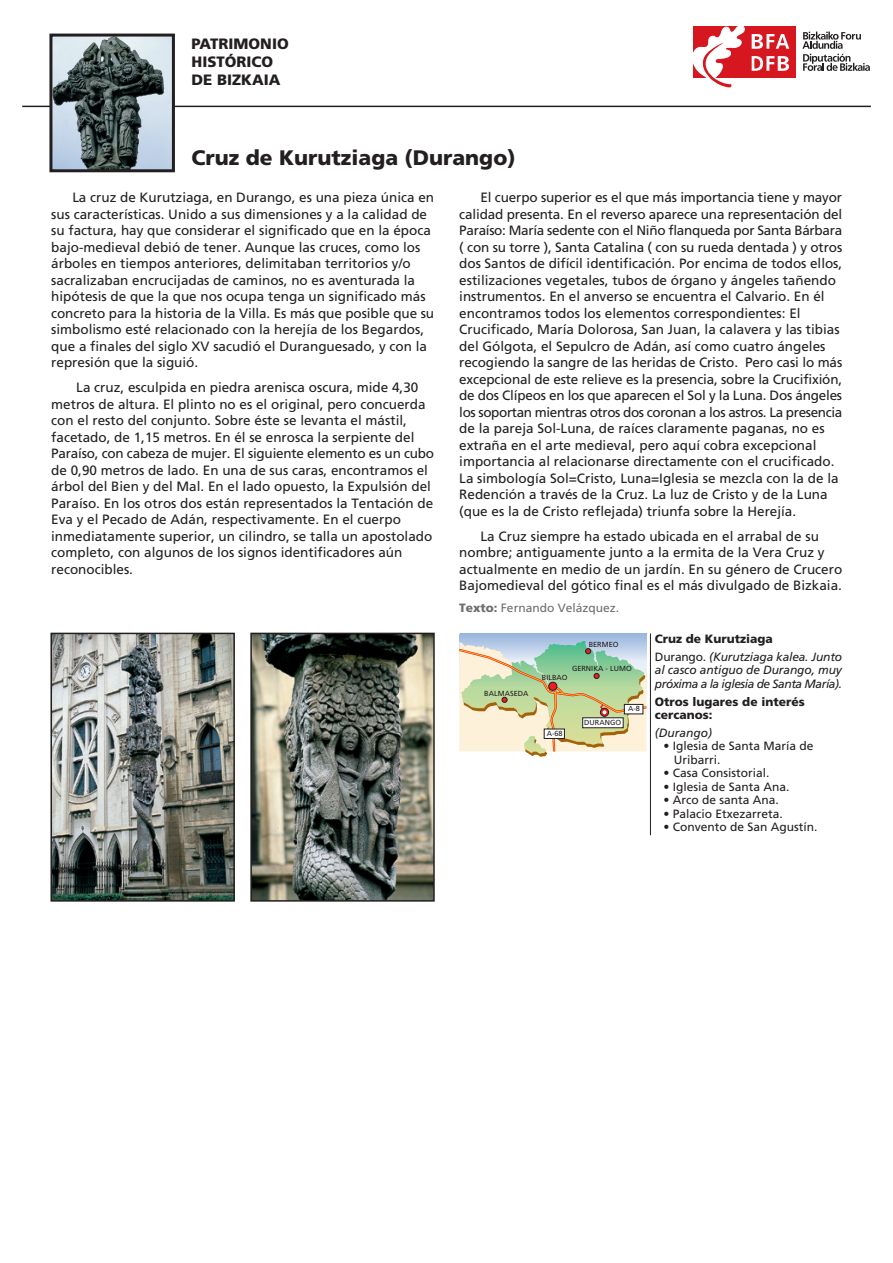
<style>
.page{position:relative;width:893px;height:1263px;background:#fff}
.page>*{position:absolute;margin:0;border:0;box-sizing:border-box;transform-origin:0 0}
.t1{font:900 21px "Frutiger";color:#231f20}
.t2{font:900 15px/18px "Frutiger";color:#231f20}
.t3{font:13.5px/16.5px "Frutiger";color:#231f20}
.t4{font:12px/13.5px "Frutiger";color:#231f20}
.t5{font:italic 12px/13.5px "Frutiger";letter-spacing:-.035em;color:#231f20}
.t6{font:italic 12px/17.7px "Frutiger";letter-spacing:-.015em;color:#231f20}
.t7{font:900 12px/13.5px "Frutiger";color:#231f20}
.t8{font:12px "Frutiger";color:#6c6d70}
.t9{font:7.35px "Frutiger";color:#231f20}
.s1{font-weight:900}
.s2{font-weight:900;font-style:normal}
.s3{font-style:normal}
</style>
<div class="page">
<div style="left:693px;top:27px;width:103px;height:51px;background:#d7171f"></div>
<svg style="left:693px;top:27px;width:52px;height:60px"></svg>
<svg style="left:802px;top:32px;width:68px;height:39px"></svg>
<svg style="left:752px;top:34px;width:37px;height:15px"></svg>
<svg style="left:752px;top:56px;width:37px;height:15px"></svg>
<hr style="left:22px;top:106px;width:849px;height:1px;background:#231f20">
<img style="left:53px;top:38px;width:118px;height:130px">
<div style="left:49px;top:34px;width:126px;height:138px;border:3px solid #231f20"></div>
<img style="left:53px;top:636px;width:179px;height:263px">
<div style="left:50px;top:633px;width:185px;height:269px;border:2px solid #231f20"></div>
<hr style="left:460px;top:633px;width:186px;height:1px;background:#95b5dc">
<div style="left:460px;top:634px;width:186px;height:27px;background:#a1bce0"></div>
<svg style="left:459px;top:640px;width:188px;height:117px;background:#cdd6b4"></svg>
<hr style="left:650px;top:633px;width:1px;height:202px;background:#231f20">
<img style="left:253px;top:636px;width:179px;height:263px">
<div style="left:250px;top:633px;width:185px;height:269px;border:2px solid #231f20"></div>
<p class="t2" style="left:192px;top:36px;width:99px">PATRIMONIO<br>HISTÓRICO<br>DE BIZKAIA</p>
<h1 class="t1" style="left:192px;top:149px;width:325px">Cruz de Kurutziaga (Durango)</h1>
<p class="t3" style="left:459px;top:190px;width:384px;text-indent:21px">El cuerpo superior es el que más importancia tiene y mayor calidad presenta. En el reverso aparece una representación del Paraíso: María sedente con el Niño flanqueda por Santa Bárbara ( con su torre ), Santa Catalina ( con su rueda dentada ) y otros dos Santos de difícil identificación. Por encima de todos ellos, estilizaciones vegetales, tubos de órgano y ángeles tañendo instrumentos. En el anverso se encuentra el Calvario. En él encontramos todos los elementos correspondientes: El Crucificado, María Dolorosa, San Juan, la calavera y las tibias del Gólgota, el Sepulcro de Adán, así como cuatro ángeles recogiendo la sangre de las heridas de Cristo. Pero casi lo más excepcional de este relieve es la presencia, sobre la Crucifixión, de dos Clípeos en los que aparecen el Sol y la Luna. Dos ángeles los soportan mientras otros dos coronan a los astros. La presencia de la pareja Sol-Luna, de raíces claramente paganas, no es extraña en el arte medieval, pero aquí cobra excepcional importancia al relacionarse directamente con el crucificado.<br>La simbología Sol=Cristo, Luna=Iglesia se mezcla con la de la Redención a través de la Cruz. La luz de Cristo y de la Luna (que es la de Cristo reflejada) triunfa sobre la Herejía.</p>
<p class="t3" style="left:459px;top:529px;width:384px;text-indent:21px">La Cruz siempre ha estado ubicada en el arrabal de su nombre; antiguamente junto a la ermita de la Vera Cruz y actualmente en medio de un jardín. En su género de Crucero Bajomedieval del gótico final es el más divulgado de Bizkaia.</p>
<p class="t3" style="left:51px;top:190px;width:384px;text-indent:21px">La cruz de Kurutziaga, en Durango, es una pieza única en sus características. Unido a sus dimensiones y a la calidad de su factura, hay que considerar el significado que en la época bajo-medieval debió de tener. Aunque las cruces, como los árboles en tiempos anteriores, delimitaban territorios y/o sacralizaban encrucijadas de caminos, no es aventurada la hipótesis de que la que nos ocupa tenga un significado más concreto para la historia de la Villa. Es más que posible que su simbolismo esté relacionado con la herejía de los Begardos, que a finales del siglo XV sacudió el Duranguesado, y con la represión que la siguió.</p>
<p class="t3" style="left:51px;top:380px;width:384px;text-indent:25px">La cruz, esculpida en piedra arenisca oscura, mide 4,30 metros de altura. El plinto no es el original, pero concuerda con el resto del conjunto. Sobre éste se levanta el mástil, facetado, de 1,15 metros. En él se enrosca la serpiente del Paraíso, con cabeza de mujer. El siguiente elemento es un cubo de 0,90 metros de lado. En una de sus caras, encontramos el árbol del Bien y del Mal. En el lado opuesto, la Expulsión del Paraíso. En los otros dos están representados la Tentación de Eva y el Pecado de Adán, respectivamente. En el cuerpo inmediatamente superior, un cilindro, se talla un apostolado completo, con algunos de los signos identificadores aún reconocibles.</p>
<p class="t8" style="left:459px;top:603px;width:161px"><span class="s1">Texto:</span> Fernando Velázquez.</p>
<p class="t9" style="left:589px;top:641px;width:31px">BERMEO</p>
<p class="t9" style="left:572px;top:666px;width:61px">GERNIKA - LUMO</p>
<p class="t9" style="left:484px;top:690px;width:46px">BALMASEDA</p>
<p class="t9" style="left:542px;top:675px;width:27px">BILBAO</p>
<p class="t9" style="left:547px;top:731px;width:17px">A-68</p>
<p class="t9" style="left:628px;top:706px;width:13px">A-8</p>
<p class="t9" style="left:584px;top:720px;width:38px">DURANGO</p>
<p class="t6" style="left:655px;top:631px;width:189px"><span class="s2">Cruz de Kurutziaga<br></span><span class="s3">Durango.</span> (Kurutziaga kalea. Junto</p>
<p class="t5" style="left:655px;top:664px;width:189px">al casco antiguo de Durango, muy próxima a la iglesia de Santa María).</p>
<p class="t7" style="left:655px;top:696px;width:151px">Otros lugares de interés cercanos:</p>
<p class="t6" style="left:655px;top:725px;width:59px">(Durango)</p>
<p class="t4" style="left:674px;top:740px;width:141px;text-indent:-11px">• Iglesia de Santa María de<br>Uribarri.</p>
<p class="t4" style="left:663px;top:767px;width:108px">• Casa Consistorial.</p>
<p class="t4" style="left:663px;top:781px;width:128px">• Iglesia de Santa Ana.</p>
<p class="t4" style="left:663px;top:794px;width:117px">• Arco de santa Ana.</p>
<p class="t4" style="left:663px;top:808px;width:121px">• Palacio Etxezarreta.</p>
<p class="t4" style="left:663px;top:821px;width:156px">• Convento de San Agustín.</p>
</div>
